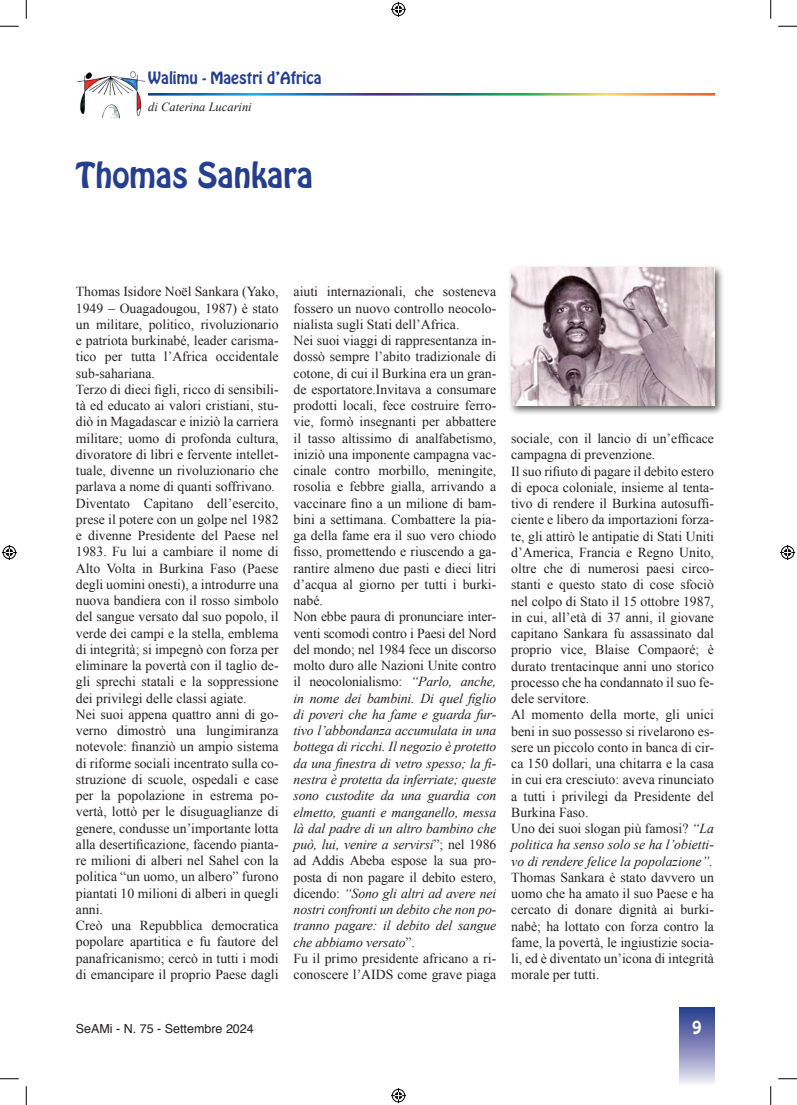
<style>
.page{position:relative;width:797px;height:1105px;background:#fff}
.page>*{position:absolute;margin:0;border:0;box-sizing:border-box;transform-origin:0 0}
.t1{font:31.25px "Hobo Std";color:#253f8e}
.t2{font:16.25px "Hobo Std";color:#fff}
.t3{font:15px "Hobo Std";color:#253f8e}
.t4{font:13.75px/16.2px "Times New Roman";color:#231f20}
.t5{font:12.5px "Helvetica";color:#231f20}
.t6{font:italic 12.5px "Times New Roman";color:#231f20}
.s1{font-style:italic}
</style>
<div class="page">
<div style="left:680px;top:1008px;width:34px;height:78px;background:linear-gradient(to bottom,#233488,#eee8f3)"></div>
<img style="left:148px;top:94px;width:566px;height:1px">
<img style="left:77px;top:71px;width:67px;height:48px">
<div style="left:508px;top:264px;width:216px;height:152px;background:#231f20;opacity:.75"></div>
<img style="left:511px;top:268px;width:203px;height:137px">
<svg style="left:0;top:25px;width:19px;height:2px"></svg>
<svg style="left:778px;top:25px;width:19px;height:2px"></svg>
<svg style="left:0;top:1078px;width:19px;height:1px"></svg>
<svg style="left:778px;top:1078px;width:19px;height:1px"></svg>
<svg style="left:25px;top:0;width:2px;height:19px"></svg>
<svg style="left:25px;top:1086px;width:2px;height:19px"></svg>
<svg style="left:770px;top:0;width:1px;height:19px"></svg>
<svg style="left:770px;top:1086px;width:1px;height:19px"></svg>
<svg style="left:391px;top:2px;width:15px;height:15px"></svg>
<svg style="left:391px;top:1088px;width:15px;height:15px"></svg>
<svg style="left:2px;top:545px;width:15px;height:15px"></svg>
<svg style="left:780px;top:545px;width:15px;height:15px"></svg>
<p class="t3" style="left:148px;top:68px;width:175px">Walimu - Maestri d’Africa</p>
<p class="t6" style="left:148px;top:98px;width:105px">di Caterina Lucarini</p>
<h1 class="t1" style="left:76px;top:153px;width:239px">Thomas Sankara</h1>
<p class="t4" style="left:76px;top:283px;width:204px">Thomas Isidore Noël Sankara (Yako, 1949 – Ouagadougou, 1987) è stato un militare, politico, rivoluzionario e patriota burkinabé, leader carisma&shy;tico per tutta l’Africa occidentale sub-sahariana.<br>Terzo di dieci figli, ricco di sensibili&shy;tà ed educato ai valori cristiani, stu&shy;diò in Magadascar e iniziò la carriera militare; uomo di profonda cultura, divoratore di libri e fervente intellet&shy;tuale, divenne un rivoluzionario che parlava a nome di quanti soffrivano.<br>Diventato Capitano dell’esercito, prese il potere con un golpe nel 1982 e divenne Presidente del Paese nel 1983. Fu lui a cambiare il nome di Alto Volta in Burkina Faso (Paese degli uomini onesti), a introdurre una nuova bandiera con il rosso simbolo del sangue versato dal suo popolo, il verde dei campi e la stella, emblema di integrità; si impegnò con forza per eliminare la povertà con il taglio de&shy;gli sprechi statali e la soppressione dei privilegi delle classi agiate.<br>Nei suoi appena quattro anni di go&shy;verno dimostrò una lungimiranza notevole: finanziò un ampio sistema di riforme sociali incentrato sulla co&shy;struzione di scuole, ospedali e case per la popolazione in estrema po&shy;vertà, lottò per le disuguaglianze di genere, condusse un’importante lotta alla desertificazione, facendo pianta&shy;re milioni di alberi nel Sahel con la politica “un uomo, un albero” furono piantati 10 milioni di alberi in quegli anni.<br>Creò una Repubblica democratica popolare apartitica e fu fautore del panafricanismo; cercò in tutti i modi di emancipare il proprio Paese dagli</p>
<p class="t4" style="left:293px;top:283px;width:204px">aiuti internazionali, che sosteneva fossero un nuovo controllo neocolo&shy;nialista sugli Stati dell’Africa.<br>Nei suoi viaggi di rappresentanza in&shy;dossò sempre l’abito tradizionale di cotone, di cui il Burkina era un gran&shy;de esportatore.Invitava a consumare prodotti locali, fece costruire ferro&shy;vie, formò insegnanti per abbattere il tasso altissimo di analfabetismo, iniziò una imponente campagna vac&shy;cinale contro morbillo, meningite, rosolia e febbre gialla, arrivando a vaccinare fino a un milione di bam&shy;bini a settimana. Combattere la pia&shy;ga della fame era il suo vero chiodo fisso, promettendo e riuscendo a ga&shy;rantire almeno due pasti e dieci litri d’acqua al giorno per tutti i burki&shy;nabé.<br>Non ebbe paura di pronunciare inter&shy;venti scomodi contro i Paesi del Nord del mondo; nel 1984 fece un discorso molto duro alle Nazioni Unite contro il neocolonialismo: <span class="s1">“Parlo, anche, in nome dei bambini. Di quel figlio di poveri che ha fame e guarda fur&shy;tivo l’abbondanza accumulata in una bottega di ricchi. Il negozio è protetto da una finestra di vetro spesso; la fi&shy;nestra è protetta da inferriate; queste sono custodite da una guardia con elmetto, guanti e manganello, messa là dal padre di un altro bambino che può, lui, venire a servirsi</span>”; nel 1986 ad Addis Abeba espose la sua pro&shy;posta di non pagare il debito estero, dicendo: <span class="s1">“Sono gli altri ad avere nei nostri confronti un debito che non po&shy;tranno pagare: il debito del sangue che abbiamo versato</span>”.<br>Fu il primo presidente africano a ri&shy;conoscere l’AIDS come grave piaga</p>
<p class="t4" style="left:511px;top:430px;width:204px">sociale, con il lancio di un’efficace campagna di prevenzione.<br>Il suo rifiuto di pagare il debito estero di epoca coloniale, insieme al tenta&shy;tivo di rendere il Burkina autosuffi&shy;ciente e libero da importazioni forza&shy;te, gli attirò le antipatie di Stati Uniti d’America, Francia e Regno Unito, oltre che di numerosi paesi circo&shy;stanti e questo stato di cose sfociò nel colpo di Stato il 15 ottobre 1987, in cui, all’età di 37 anni, il giovane capitano Sankara fu assassinato dal proprio vice, Blaise Compaoré; è durato trentacinque anni uno storico processo che ha condannato il suo fe&shy;dele servitore.<br>Al momento della morte, gli unici beni in suo possesso si rivelarono es&shy;sere un piccolo conto in banca di cir&shy;ca 150 dollari, una chitarra e la casa in cui era cresciuto: aveva rinunciato a tutti i privilegi da Presidente del Burkina Faso.<br>Uno dei suoi slogan più famosi? <span class="s1">“La politica ha senso solo se ha l’obietti&shy;vo di rendere felice la popolazione”.</span></p>
<p class="t4" style="left:511px;top:869px;width:204px;text-align:justify">Thomas Sankara è stato davvero un uomo che ha amato il suo Paese e ha cercato di donare dignità ai burki&shy;nabè; ha lottato con forza contro la fame, la povertà, le ingiustizie socia&shy;li, ed è diventato un’icona di integrità morale per tutti.</p>
<p class="t5" style="left:76px;top:1019px;width:179px">SeAMi - N. 75 - Settembre 2024</p>
<p class="t2" style="left:692px;top:1016px;width:11px">9</p>
</div>
